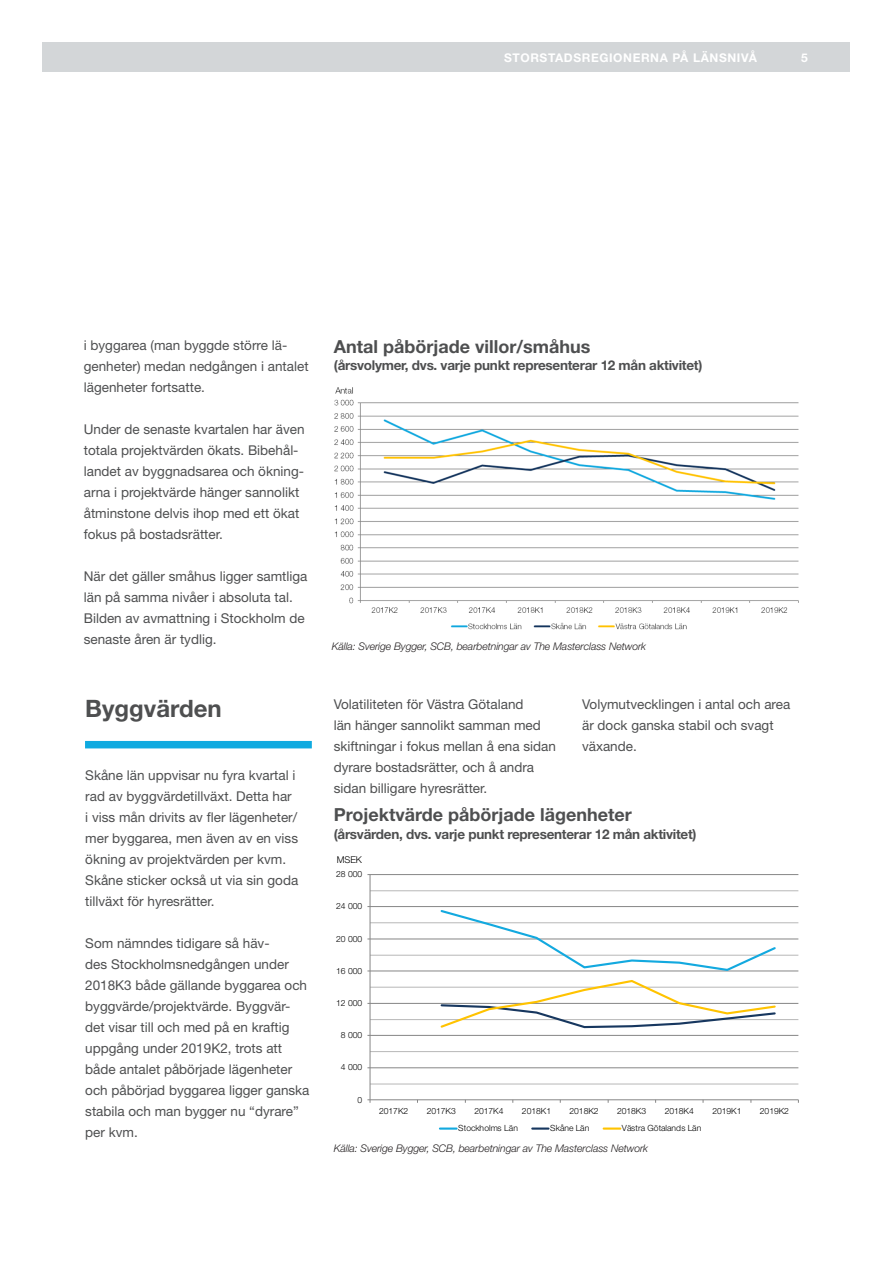
<style>
.page{position:relative;width:893px;height:1263px;background:#fff}
.page>*{position:absolute;margin:0;border:0;box-sizing:border-box;transform-origin:0 0}
.t1{font:700 24px "Helvetica Neue LT Std";color:#4e4f50}
.t2{font:700 18px "Helvetica Neue LT Std";color:#4e4f50}
.t3{font:13.5px/21px "Helvetica Neue LT Std";color:#4e4f50}
.t4{font:700 13.5px "Helvetica Neue LT Std";letter-spacing:-.02em;color:#4e4f50}
.t5{font:700 12px "Helvetica Neue LT Std";letter-spacing:.05em;color:#fff}
.t6{font:italic 300 10.5px "Helvetica Neue LT Std";letter-spacing:-.01em;color:#231f20}
.t7{font:300 9.45px "Helvetica Neue LT Std";color:#000}
.t8{font:300 8.55px "Helvetica Neue LT Std";letter-spacing:-.005em;color:#000}
</style>
<div class="page">
<div style="left:43px;top:43px;width:807px;height:29px;background:#d3d6d8"></div>
<img style="left:334px;top:387px;width:465px;height:243px">
<div style="left:85px;top:741px;width:227px;height:7px;background:#0faae0"></div>
<hr style="left:370px;top:1083px;width:428px;height:1px;background:#b7b7b7">
<hr style="left:370px;top:1051px;width:428px;height:1px;background:#b7b7b7">
<hr style="left:370px;top:1019px;width:428px;height:1px;background:#b7b7b7">
<hr style="left:370px;top:987px;width:428px;height:1px;background:#b7b7b7">
<hr style="left:370px;top:955px;width:428px;height:1px;background:#b7b7b7">
<hr style="left:370px;top:922px;width:428px;height:1px;background:#b7b7b7">
<hr style="left:370px;top:890px;width:428px;height:1px;background:#b7b7b7">
<hr style="left:370px;top:1067px;width:428px;height:1px;background:#868686">
<hr style="left:370px;top:1035px;width:428px;height:1px;background:#868686">
<hr style="left:370px;top:1003px;width:428px;height:1px;background:#868686">
<hr style="left:370px;top:970px;width:428px;height:1px;background:#868686">
<hr style="left:370px;top:938px;width:428px;height:1px;background:#868686">
<hr style="left:370px;top:906px;width:428px;height:1px;background:#868686">
<hr style="left:370px;top:874px;width:428px;height:1px;background:#868686">
<hr style="left:370px;top:874px;width:1px;height:226px;background:#868686">
<hr style="left:370px;top:1099px;width:428px;height:1px;background:#868686">
<svg style="left:367px;top:1099px;width:4px;height:4px"></svg>
<svg style="left:439px;top:910px;width:338px;height:62px"></svg>
<svg style="left:439px;top:980px;width:338px;height:49px"></svg>
<hr style="left:440px;top:1127px;width:17px;height:3px;background:#13a9df">
<hr style="left:532px;top:1127px;width:16px;height:3px;background:#17375f">
<hr style="left:604px;top:1127px;width:16px;height:3px;background:#ffc300">
<p class="t5" style="left:504px;top:50px;width:254px">STORSTADSREGIONERNA PÅ LÄNSNIVÅ</p>
<p class="t5" style="left:801px;top:50px;width:8px">5</p>
<p class="t3" style="left:84px;top:334px;width:226px">i byggarea (man byggde större lä&shy;genheter) medan nedgången i antalet lägenheter fortsatte.</p>
<p class="t3" style="left:84px;top:418px;width:222px">Under de senaste kvartalen har även totala projektvärden ökats. Bibehål&shy;landet av byggnadsarea och ökning&shy;arna i projektvärde hänger sannolikt åtminstone delvis ihop med ett ökat fokus på bostadsrätter.</p>
<p class="t3" style="left:84px;top:565px;width:225px">När det gäller småhus ligger samtliga län på samma nivåer i absoluta tal.<br>Bilden av avmattning i Stockholm de senaste åren är tydlig.</p>
<p class="t1" style="left:85px;top:693px;width:138px">Byggvärden</p>
<p class="t3" style="left:85px;top:764px;width:215px">Skåne län uppvisar nu fyra kvartal i rad av byggvärdetillväxt. Detta har<br>i viss mån drivits av fler lägenheter/ mer byggarea, men även av en viss ökning av projektvärden per kvm.<br>Skåne sticker också ut via sin goda tillväxt för hyresrätter.</p>
<p class="t3" style="left:85px;top:932px;width:226px">Som nämndes tidigare så häv-<br>des Stockholmsnedgången under<br>2018K3 både gällande byggarea och byggvärde/projektvärde. Byggvär&shy;det visar till och med på en kraftig uppgång under 2019K2, trots att både antalet påbörjade lägenheter och påbörjad byggarea ligger ganska stabila och man bygger nu “dyrare” per kvm.</p>
<p class="t2" style="left:334px;top:335px;width:258px">Antal påbörjade villor/småhus</p>
<p class="t4" style="left:334px;top:357px;width:370px">(årsvolymer, dvs. varje punkt representerar 12 mån aktivitet)</p>
<p class="t6" style="left:332px;top:640px;width:316px">Källa: Sverige Bygger, SCB, bearbetningar av The Masterclass Network</p>
<p class="t3" style="left:334px;top:694px;width:224px">Volatiliteten för Västra Götaland<br>län hänger sannolikt samman med skiftningar i fokus mellan å ena sidan dyrare bostadsrätter, och å andra sidan billigare hyresrätter.</p>
<p class="t3" style="left:582px;top:694px;width:210px">Volymutvecklingen i antal och area är dock ganska stabil och svagt växande.</p>
<p class="t2" style="left:334px;top:804px;width:300px">Projektvärde påbörjade lägenheter</p>
<p class="t4" style="left:334px;top:825px;width:364px">(årsvärden, dvs. varje punkt representerar 12 mån aktivitet)</p>
<p class="t7" style="left:337px;top:853px;width:27px">MSEK</p>
<p class="t8" style="left:336px;top:869px;width:28px">28 000</p>
<p class="t8" style="left:336px;top:901px;width:28px">24 000</p>
<p class="t8" style="left:336px;top:933px;width:28px">20 000</p>
<p class="t8" style="left:336px;top:965px;width:28px">16 000</p>
<p class="t8" style="left:336px;top:998px;width:28px">12 000</p>
<p class="t8" style="left:341px;top:1030px;width:23px">8 000</p>
<p class="t8" style="left:341px;top:1062px;width:23px">4 000</p>
<p class="t8" style="left:357px;top:1094px;width:6px">0</p>
<p class="t8" style="left:379px;top:1105px;width:31px">2017K2</p>
<p class="t8" style="left:427px;top:1105px;width:31px">2017K3</p>
<p class="t8" style="left:474px;top:1105px;width:31px">2017K4</p>
<p class="t8" style="left:522px;top:1105px;width:31px">2018K1</p>
<p class="t8" style="left:570px;top:1105px;width:31px">2018K2</p>
<p class="t8" style="left:617px;top:1105px;width:31px">2018K3</p>
<p class="t8" style="left:665px;top:1105px;width:31px">2018K4</p>
<p class="t8" style="left:712px;top:1105px;width:31px">2019K1</p>
<p class="t8" style="left:760px;top:1105px;width:31px">2019K2</p>
<p class="t8" style="left:458px;top:1123px;width:61px">Stockholms Län</p>
<p class="t8" style="left:550px;top:1123px;width:41px">Skåne Län</p>
<p class="t8" style="left:622px;top:1123px;width:81px">Västra Götalands Län</p>
<p class="t6" style="left:334px;top:1142px;width:316px">Källa: Sverige Bygger, SCB, bearbetningar av The Masterclass Network</p>
</div>
